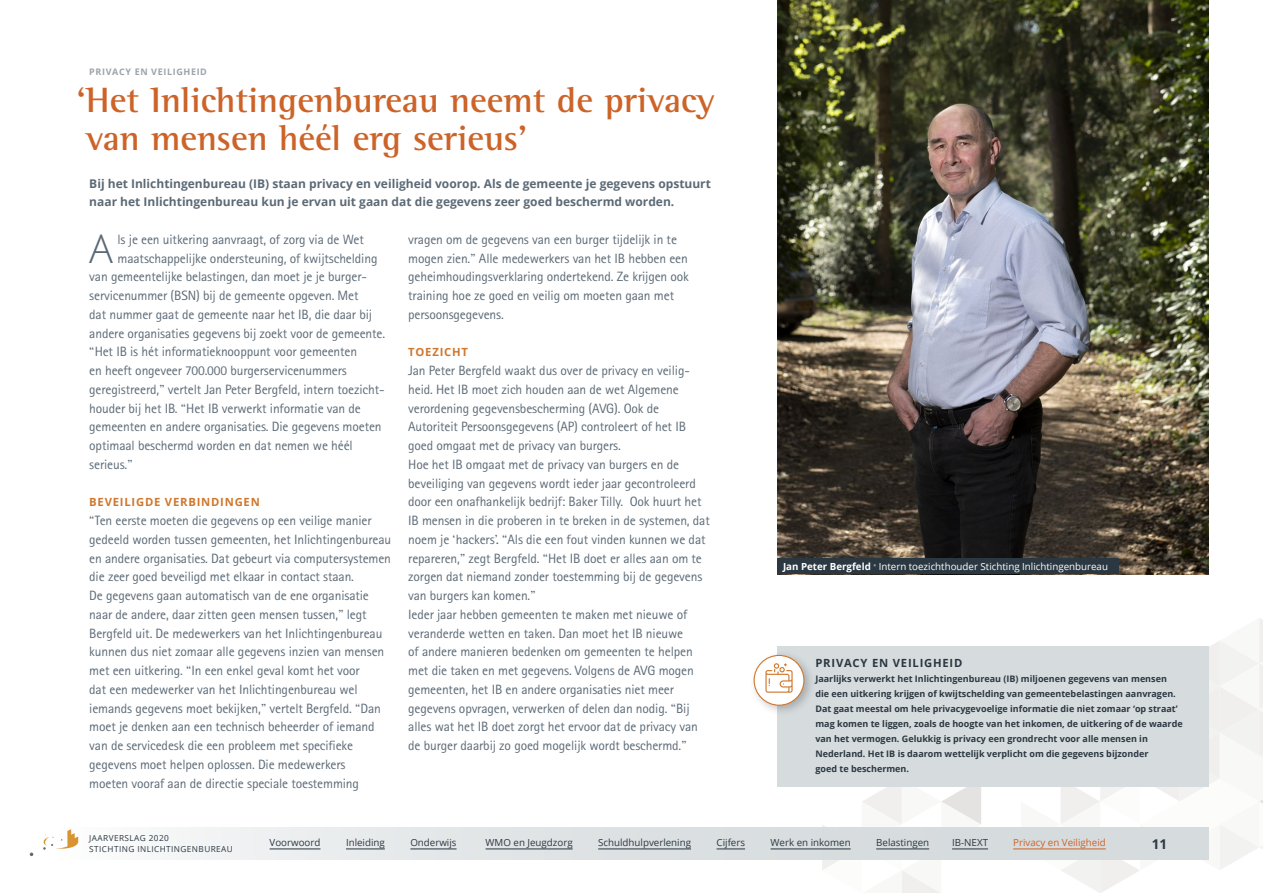
<style>
.page{position:relative;width:1263px;height:893px;background:#fff}
.page>*{position:absolute;margin:0;border:0;box-sizing:border-box;transform-origin:0 0}
.t1{font:300 39.75px "Open Sans";color:#5c6a76}
.t2{font:700 36px/37.5px "Rotis Semi Serif";color:#cc6429}
.t3{font:13.5px/18.8px "Rotis Sans Serif";letter-spacing:-.01em;color:#5c6a76}
.t4{font:700 13.5px "Open Sans";color:#2b3842}
.t5{font:700 12px/18.8px "Open Sans";color:#5c6a76}
.t6{font:700 11.25px "Open Sans";letter-spacing:.07em;color:#d0772c}
.t7{font:700 11.25px "Open Sans";letter-spacing:.07em;color:#2b3842}
.t8{font:9.75px "Open Sans";color:#2b3842}
.t9{font:9.75px "Open Sans";color:#fff}
.t10{font:9.75px "Open Sans";color:#cc6429}
.t11{font:700 9px/15px "Open Sans";color:#2b3842}
.t12{font:700 9px "Open Sans";letter-spacing:.07em;color:#9da2aa}
.t13{font:8.25px/10.5px "Open Sans";letter-spacing:.05em;color:#2b3842}
.s1{font-family:"Rotis Semi Serif"}
.s2{font-weight:700}
</style>
<div class="page">
<svg style="left:822px;top:618px;width:441px;height:275px"></svg>
<div style="left:54px;top:827px;width:1155px;height:32px;background:linear-gradient(to right,#f5f6f6,#ced4d6)"></div>
<hr style="left:410px;top:849px;width:47px;height:1px;background:#2b3842">
<hr style="left:270px;top:849px;width:50px;height:1px;background:#2b3842">
<hr style="left:346px;top:849px;width:39px;height:1px;background:#2b3842">
<hr style="left:876px;top:849px;width:53px;height:1px;background:#2b3842">
<hr style="left:598px;top:849px;width:93px;height:1px;background:#2b3842">
<hr style="left:770px;top:849px;width:81px;height:1px;background:#2b3842">
<hr style="left:486px;top:849px;width:87px;height:1px;background:#2b3842">
<hr style="left:1013px;top:849px;width:93px;height:1px;background:#cc6429">
<svg style="left:716px;top:849px;width:29px;height:1px"></svg>
<svg style="left:30px;top:852px;width:3px;height:4px"></svg>
<svg style="left:43px;top:829px;width:35px;height:21px"></svg>
<hr style="left:952px;top:849px;width:36px;height:1px;background:#2b3842">
<div style="left:777px;top:646px;width:432px;height:141px;background:#d6dbdd"></div>
<img style="left:777px;top:0;width:432px;height:574px">
<div style="left:777px;top:558px;width:341px;height:16px;background:#2b3842"></div>
<div style="left:749px;top:650px;width:67px;height:67px;background:#000;opacity:.23"></div>
<div style="left:754px;top:655px;width:50px;height:50px;background:#fff;border-radius:50%"></div>
<div style="left:753px;top:655px;width:51px;height:51px;border:1px solid #d0772c;border-radius:50%"></div>
<svg style="left:765px;top:663px;width:28px;height:30px"></svg>
<p class="t12" style="left:89px;top:65px;width:119px">PRIVACY EN VEILIGHEID</p>
<h2 class="t2" style="left:77px;top:81px;width:640px">‘Het Inlichtingenbureau neemt de privacy van mensen héél erg serieus’</h2>
<p class="t5" style="left:89px;top:173px;width:623px">Bij het Inlichtingenbureau (IB) staan privacy en veiligheid voorop. Als de gemeente je gegevens opstuurt naar het Inlichtingenbureau kun je ervan uit gaan dat die gegevens zeer goed beschermd worden.</p>
<p class="t3" style="left:408px;top:230px;width:282px">vragen om de gegevens van een burger tijdelijk in te mogen zien.<span class="s1">”</span> Alle medewerkers van het IB hebben een geheimhoudingsverklaring ondertekend. Ze krijgen ook training hoe ze goed en veilig om moeten gaan met persoonsgegevens.</p>
<p class="t6" style="left:408px;top:344px;width:61px">TOEZICHT</p>
<p class="t3" style="left:408px;top:361px;width:303px">Jan Peter Bergfeld waakt dus over de privacy en veilig&shy;heid. Het IB moet zich houden aan de wet Algemene verordening gegevensbescherming (AVG). Ook de Autoriteit Persoonsgegevens (AP) controleert of het IB goed omgaat met de privacy van burgers.<br>Hoe het IB omgaat met de privacy van burgers en de beveiliging van gegevens wordt ieder jaar gecontroleerd door een onafhankelijk bedrijf: Baker Tilly. Ook huurt het IB mensen in die proberen in te breken in de systemen, dat noem je <span class="s1">‘</span>hackers<span class="s1">’. “</span>Als die een fout vinden kunnen we dat repareren,<span class="s1">”</span> zegt Bergfeld. <span class="s1">“</span>Het IB doet er alles aan om te zorgen dat niemand zonder toestemming bij de gegevens van burgers kan komen.<span class="s1">”<br></span>Ieder jaar hebben gemeenten te maken met nieuwe of veranderde wetten en taken. Dan moet het IB nieuwe<br>of andere manieren bedenken om gemeenten te helpen met die taken en met gegevens. Volgens de AVG mogen gemeenten, het IB en andere organisaties niet meer gegevens opvragen, verwerken of delen dan nodig. <span class="s1">“</span>Bij alles wat het IB doet zorgt het ervoor dat de privacy van de burger daarbij zo goed mogelijk wordt beschermd.<span class="s1">”</span></p>
<h1 class="t1" style="left:89px;top:221px;width:25px">A</h1>
<p class="t3" style="left:118px;top:230px;width:248px">ls je een uitkering aanvraagt, of zorg via de Wet</p>
<p class="t3" style="left:118px;top:248px;width:261px">maatschappelijke ondersteuning, of kwijtschelding</p>
<p class="t3" style="left:89px;top:267px;width:279px">van gemeentelijke belastingen, dan moet je je burger-</p>
<p class="t3" style="left:89px;top:286px;width:271px">servicenummer (BSN) bij de gemeente opgeven. Met</p>
<p class="t3" style="left:89px;top:305px;width:284px">dat nummer gaat de gemeente naar het IB, die daar bij</p>
<p class="t3" style="left:89px;top:323px;width:297px">andere organisaties gegevens bij zoekt voor de gemeente.</p>
<p class="t3" style="left:89px;top:342px;width:269px"><span class="s1">“</span>Het IB is hét informatieknooppunt voor gemeenten</p>
<p class="t3" style="left:89px;top:361px;width:259px">en heeft ongeveer 700.000 burgerservicenummers</p>
<p class="t3" style="left:89px;top:380px;width:297px">geregistreerd,<span class="s1">”</span> vertelt Jan Peter Bergfeld, intern toezicht-</p>
<p class="t3" style="left:89px;top:398px;width:273px">houder bij het IB. <span class="s1">“</span>Het IB verwerkt informatie van de</p>
<p class="t3" style="left:89px;top:417px;width:294px">gemeenten en andere organisaties. Die gegevens moeten</p>
<p class="t3" style="left:89px;top:436px;width:265px">optimaal beschermd worden en dat nemen we héél</p>
<p class="t3" style="left:89px;top:455px;width:45px">serieus.<span class="s1">”</span></p>
<p class="t6" style="left:89px;top:494px;width:172px">BEVEILIGDE VERBINDINGEN</p>
<p class="t3" style="left:89px;top:511px;width:303px"><span class="s1">“</span>Ten eerste moeten die gegevens op een veilige manier gedeeld worden tussen gemeenten, het Inlichtingenbureau en andere organisaties. Dat gebeurt via computersystemen die zeer goed beveiligd met elkaar in contact staan.<br>De gegevens gaan automatisch van de ene organisatie naar de andere, daar zitten geen mensen tussen,<span class="s1">”</span> legt Bergfeld uit. De medewerkers van het Inlichtingenbureau kunnen dus niet zomaar alle gegevens inzien van mensen met een uitkering. <span class="s1">“</span>In een enkel geval komt het voor<br>dat een medewerker van het Inlichtingenbureau wel iemands gegevens moet bekijken,<span class="s1">”</span> vertelt Bergfeld. <span class="s1">“</span>Dan moet je denken aan een technisch beheerder of iemand van de servicedesk die een probleem met specifieke gegevens moet helpen oplossen. Die medewerkers<br>moeten vooraf aan de directie speciale toestemming</p>
<p class="t9" style="left:783px;top:559px;width:326px"><span class="s2">Jan Peter Bergfeld</span> <sup>•</sup> Intern toezichthouder Stichting Inlichtingenbureau</p>
<p class="t7" style="left:815px;top:654px;width:149px">PRIVACY EN VEILIGHEID</p>
<p class="t11" style="left:815px;top:670px;width:369px">Jaarlijks verwerkt het Inlichtingenbureau (IB) miljoenen gegevens van mensen die een uitkering krijgen of kwijtschelding van gemeentebelastingen aanvragen.<br>Dat gaat meestal om hele privacygevoelige informatie die niet zomaar ‘op straat’ mag komen te liggen, zoals de hoogte van het inkomen, de uitkering of de waarde van het vermogen. Gelukkig is privacy een grondrecht voor alle mensen in Nederland. Het IB is daarom wettelijk verplicht om die gegevens bijzonder<br>goed te beschermen.</p>
<p class="t13" style="left:89px;top:833px;width:145px">JAARVERSLAG 2020<br>STICHTING INLICHTINGENBUREAU</p>
<p class="t8" style="left:486px;top:836px;width:89px">WMO en Jeugdzorg</p>
<p class="t8" style="left:598px;top:836px;width:94px">Schuldhulpverlening</p>
<p class="t8" style="left:716px;top:836px;width:30px">Cijfers</p>
<p class="t8" style="left:770px;top:836px;width:82px">Werk en inkomen</p>
<p class="t8" style="left:876px;top:836px;width:55px">Belastingen</p>
<p class="t8" style="left:952px;top:836px;width:37px">IB-NEXT</p>
<p class="t10" style="left:1013px;top:836px;width:94px">Privacy en Veiligheid</p>
<p class="t4" style="left:1152px;top:834px;width:17px">11</p>
<p class="t8" style="left:270px;top:836px;width:52px">Voorwoord</p>
<p class="t8" style="left:346px;top:836px;width:40px">Inleiding</p>
<p class="t8" style="left:410px;top:836px;width:48px">Onderwijs</p>
</div>
